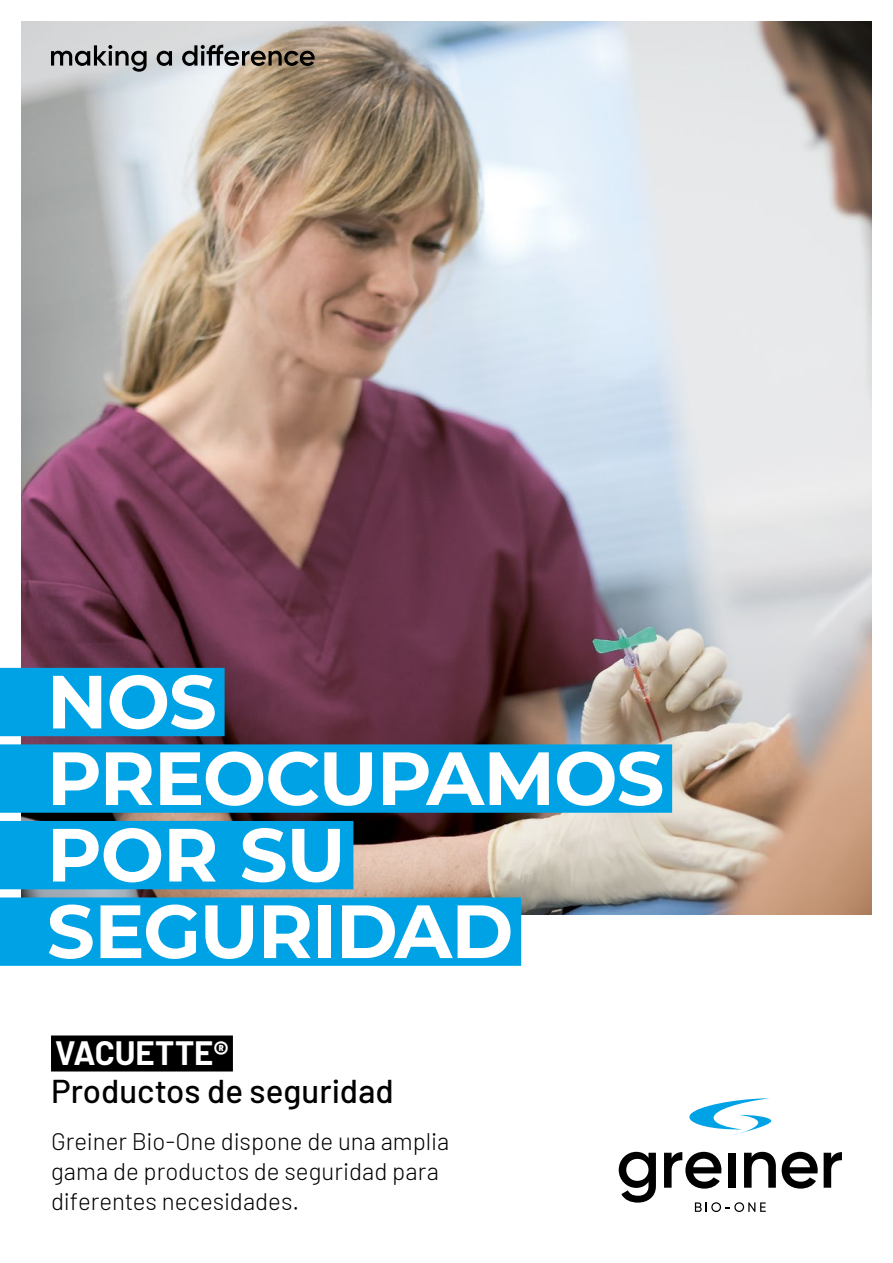
<style>
.page{position:relative;width:893px;height:1263px;background:#fff}
.page>*{position:absolute;margin:0;border:0;box-sizing:border-box;transform-origin:0 0}
.t1{font:700 75.15px/76.5px "Montserrat";letter-spacing:-.015em;color:#fff}
.t2{font:500 33px "Barlow";color:#000}
.t3{font:700 33px "Barlow";letter-spacing:-.005em;color:#fff}
.t4{font:300 24px/30px "Barlow";color:#000}
</style>
<div class="page">
<img style="left:21px;top:21px;width:851px;height:893px">
<svg style="left:695px;top:1202px;width:71px;height:10px"></svg>
<svg style="left:689px;top:1098px;width:82px;height:37px"></svg>
<svg style="left:619px;top:1152px;width:37px;height:50px"></svg>
<svg style="left:664px;top:1152px;width:57px;height:36px"></svg>
<div style="left:728px;top:1153px;width:8px;height:35px;background:#000"></div>
<svg style="left:744px;top:1152px;width:32px;height:36px"></svg>
<svg style="left:782px;top:1152px;width:36px;height:36px"></svg>
<svg style="left:824px;top:1152px;width:18px;height:36px"></svg>
<svg style="left:51px;top:45px;width:96px;height:27px;background:#97989a"></svg>
<svg style="left:157px;top:51px;width:15px;height:15px"></svg>
<svg style="left:182px;top:44px;width:133px;height:22px;background:#817b74"></svg>
<div style="left:51px;top:1035px;width:182px;height:36px;background:#000"></div>
<div style="left:0;top:668px;width:225px;height:68px;background:#00a2e6"></div>
<div style="left:0;top:744px;width:672px;height:69px;background:#00a2e6"></div>
<div style="left:0;top:821px;width:353px;height:68px;background:#00a2e6"></div>
<div style="left:0;top:897px;width:521px;height:69px;background:#00a2e6"></div>
<h1 class="t1" style="left:47px;top:660px;width:619px">NOS<br>PREOCUPAMOS<br>POR SU<br>SEGURIDAD</h1>
<h2 class="t3" style="left:55px;top:1029px;width:175px">VACUETTE®</h2>
<h2 class="t2" style="left:51px;top:1067px;width:344px">Productos de seguridad</h2>
<p class="t4" style="left:51px;top:1124px;width:400px">Greiner Bio-One dispone de una amplia gama de productos de seguridad para diferentes necesidades.</p>
</div>
